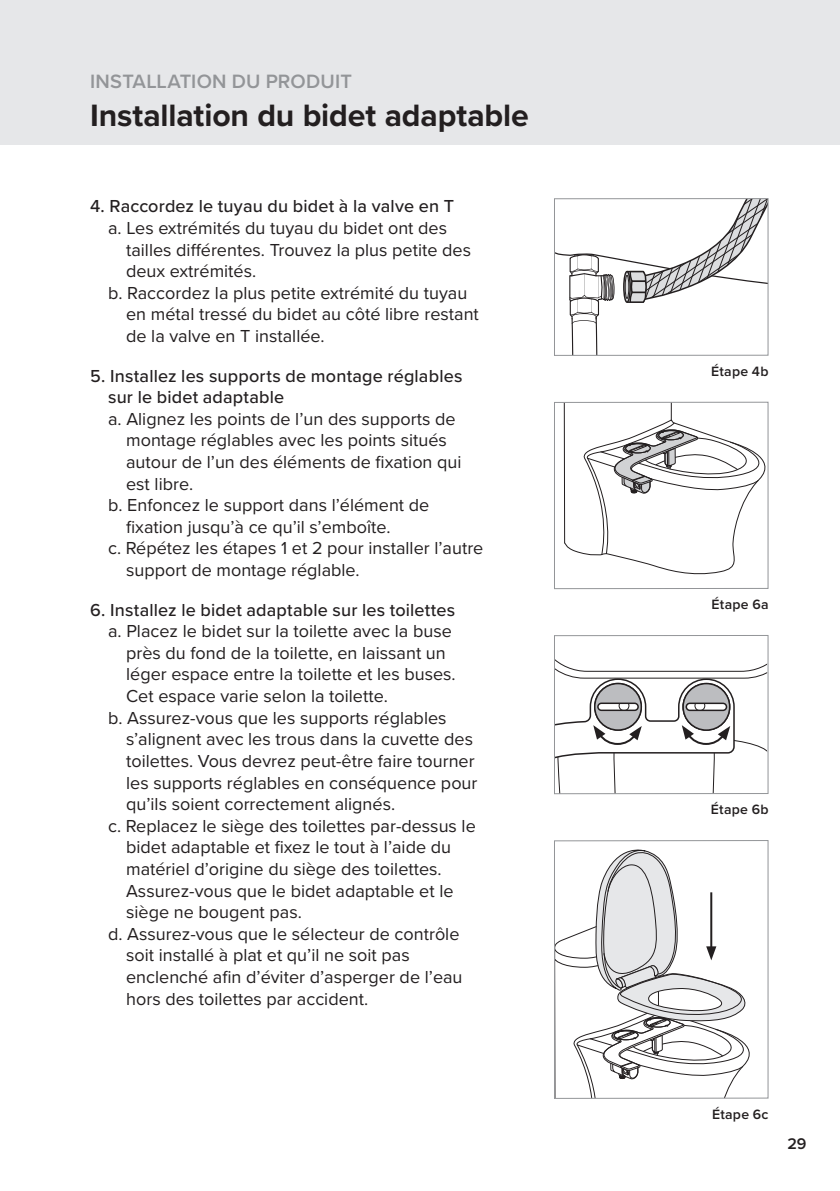
<style>
.page{position:relative;width:840px;height:1191px;background:#fff}
.page>*{position:absolute;margin:0;border:0;box-sizing:border-box;transform-origin:0 0}
.PAGE_HEADER_Large{font:700 32px "Proxima Nova";letter-spacing:-.005em;color:#231f20}
.PAGE_HEADER_Small{font:600 20px "Proxima Nova";letter-spacing:.01em;color:#939598}
.Lettered_Steps{font:18px/21.6px "Proxima Nova";color:#231f20}
.Numbered_Steps{font:500 18px/21.6px "Proxima Nova";letter-spacing:.01em;color:#231f20}
.t1{font:600 16px "Proxima Nova";color:#231f20}
.PhotoCaption{font:600 14px "Proxima Nova";letter-spacing:.02em;color:#231f20}
</style>
<div class="page">
<div style="left:0;top:0;width:839px;height:144px;background:#e6e7e9"></div>
<svg style="left:555px;top:200px;width:211px;height:154px"></svg>
<div style="left:553px;top:198px;width:215px;height:158px;border:1px solid #939598"></div>
<svg style="left:563px;top:404px;width:203px;height:171px"></svg>
<div style="left:553px;top:402px;width:215px;height:187px;border:1px solid #939598"></div>
<div style="left:553px;top:840px;width:215px;height:258px;border:1px solid #939598"></div>
<svg style="left:554px;top:844px;width:211px;height:254px"></svg>
<div style="left:553px;top:635px;width:215px;height:159px;border:1px solid #939598"></div>
<svg style="left:554px;top:635px;width:212px;height:158px"></svg>
<p class="PAGE_HEADER_Small" style="left:90px;top:66px;width:263px">INSTALLATION DU PRODUIT</p>
<p class="PAGE_HEADER_Large" style="left:90px;top:92px;width:440px">Installation du bidet adaptable</p>
<p class="Numbered_Steps" style="left:90px;top:195px;width:365px">4. Raccordez le tuyau du bidet à la valve en T</p>
<p class="Lettered_Steps" style="left:126px;top:216px;width:346px;text-indent:-18px">a. Les extrémités du tuyau du bidet ont des tailles différentes. Trouvez la plus petite des deux extrémités.</p>
<p class="Lettered_Steps" style="left:126px;top:281px;width:354px;text-indent:-18px">b. Raccordez la plus petite extrémité du tuyau en métal tressé du bidet au côté libre restant de la valve en T installée.</p>
<p class="Numbered_Steps" style="left:108px;top:364px;width:355px;text-indent:-18px">5. Installez les supports de montage réglables sur le bidet adaptable</p>
<p class="Lettered_Steps" style="left:126px;top:407px;width:337px;text-indent:-18px">a. Alignez les points de l’un des supports de montage réglables avec les points situés autour de l’un des éléments de fixation qui est libre.</p>
<p class="Lettered_Steps" style="left:126px;top:493px;width:304px;text-indent:-18px">b. Enfoncez le support dans l’élément de fixation jusqu’à ce qu’il s’emboîte.</p>
<p class="Lettered_Steps" style="left:126px;top:537px;width:358px;text-indent:-18px">c. Répétez les étapes 1 et 2 pour installer l’autre support de montage réglable.</p>
<p class="Numbered_Steps" style="left:90px;top:598px;width:366px">6. Installez le bidet adaptable sur les toilettes</p>
<p class="Lettered_Steps" style="left:126px;top:619px;width:331px;text-indent:-18px">a. Placez le bidet sur la toilette avec la buse près du fond de la toilette, en laissant un léger espace entre la toilette et les buses.<br>Cet espace varie selon la toilette.</p>
<p class="Lettered_Steps" style="left:126px;top:706px;width:352px;text-indent:-18px">b. Assurez-vous que les supports réglables s’alignent avec les trous dans la cuvette des toilettes. Vous devrez peut-être faire tourner les supports réglables en conséquence pour qu’ils soient correctement alignés.</p>
<p class="Lettered_Steps" style="left:126px;top:814px;width:351px;text-indent:-18px">c. Replacez le siège des toilettes par-dessus le bidet adaptable et fixez le tout à l’aide du matériel d’origine du siège des toilettes.<br>Assurez-vous que le bidet adaptable et le siège ne bougent pas.</p>
<p class="Lettered_Steps" style="left:126px;top:922px;width:338px;text-indent:-18px">d. Assurez-vous que le sélecteur de contrôle soit installé à plat et qu’il ne soit pas enclenché afin d’éviter d’asperger de l’eau hors des toilettes par accident.</p>
<p class="PhotoCaption" style="left:710px;top:361px;width:59px">Étape 4b</p>
<p class="PhotoCaption" style="left:711px;top:594px;width:58px">Étape 6a</p>
<p class="PhotoCaption" style="left:710px;top:799px;width:59px">Étape 6b</p>
<p class="PhotoCaption" style="left:711px;top:1103px;width:58px">Étape 6c</p>
<p class="t1" style="left:786px;top:1131px;width:21px">29</p>
</div>
